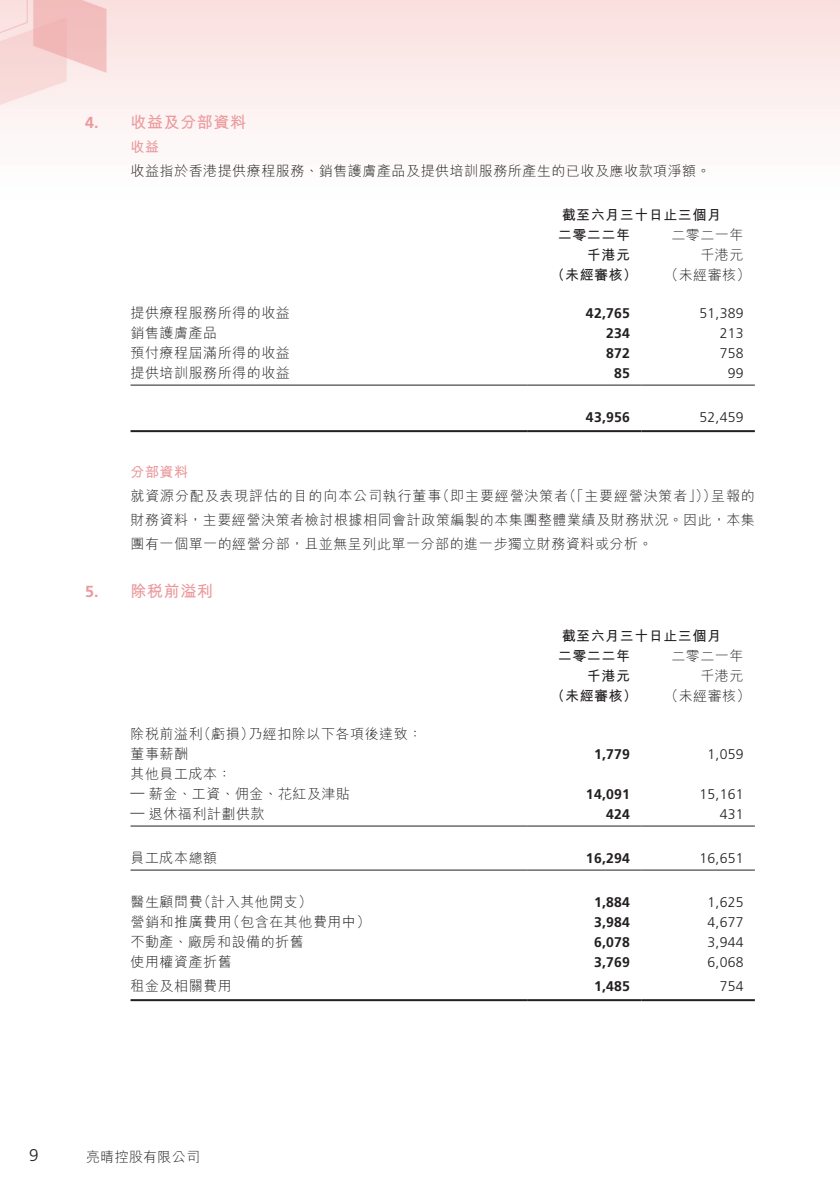
<style>
.page{position:relative;width:840px;height:1191px;background:#fff}
.page>*{position:absolute;margin:0;border:0;box-sizing:border-box;transform-origin:0 0}
.t1{font:300 17px "Frutiger LT Std";color:#231f20}
._07_NH1{font:700 16px "M Hei HK";letter-spacing:.035em;color:#eb999c}
._07_NH1-2{font:700 16px "Frutiger LT Std";color:#eb999c}
._51_N_Table_txt{font:300 14px "M Hei HK";letter-spacing:.035em;color:#231f20}
._06_Notes{font:300 14px/24px "M Hei HK";letter-spacing:.035em;color:#231f20}
._51_N_Table_txt-2{font:300 14px "Frutiger LT Std";letter-spacing:.015em;color:#231f20}
._51_N_Table_txt-3{font:700 14px "Frutiger LT Std";letter-spacing:.015em;color:#231f20}
._51_N_Table_txt-4{font:700 14px "M Hei HK";letter-spacing:.035em;color:#231f20}
._06_Notes-2{font:300 14px "M Hei HK";letter-spacing:.06em;color:#231f20}
._06_Notes-3{font:300 14px "M Hei HK";letter-spacing:.015em;color:#231f20}
._08_NH2{font:700 14px "M Hei HK";letter-spacing:.035em;color:#eb999c}
</style>
<div class="page">
<img style="left:0;top:0;width:839px;height:1002px">
<hr style="left:130px;top:384px;width:397px;height:1px;background:#231f20">
<hr style="left:527px;top:384px;width:114px;height:1px;background:#231f20">
<hr style="left:641px;top:384px;width:113px;height:1px;background:#231f20">
<hr style="left:130px;top:430px;width:397px;height:2px;background:#231f20">
<hr style="left:527px;top:430px;width:114px;height:2px;background:#231f20">
<hr style="left:641px;top:430px;width:113px;height:2px;background:#231f20">
<hr style="left:130px;top:825px;width:397px;height:1px;background:#231f20">
<hr style="left:527px;top:825px;width:114px;height:1px;background:#231f20">
<hr style="left:641px;top:825px;width:113px;height:1px;background:#231f20">
<hr style="left:130px;top:869px;width:397px;height:1px;background:#231f20">
<hr style="left:527px;top:869px;width:114px;height:1px;background:#231f20">
<hr style="left:641px;top:869px;width:113px;height:1px;background:#231f20">
<hr style="left:130px;top:999px;width:397px;height:2px;background:#231f20">
<hr style="left:527px;top:999px;width:114px;height:2px;background:#231f20">
<hr style="left:641px;top:999px;width:113px;height:2px;background:#231f20">
<p class="_07_NH1-2" style="left:85px;top:113px;width:15px">4.</p>
<p class="_07_NH1-2" style="left:85px;top:581px;width:15px">5.</p>
<p class="_07_NH1" style="left:130px;top:110px;width:117px">收益及分部資料</p>
<p class="_08_NH2" style="left:130px;top:136px;width:30px">收益</p>
<p class="_06_Notes" style="left:130px;top:158px;width:581px">收益指於香港提供療程服務、銷售護膚產品及提供培訓服務所產生的已收及應收款項淨額。</p>
<p class="_51_N_Table_txt-4" style="left:561px;top:204px;width:161px">截至六月三十日止三個月</p>
<p class="_51_N_Table_txt" style="left:671px;top:227px;width:74px">二零二一年</p>
<p class="_51_N_Table_txt-4" style="left:557px;top:224px;width:74px">二零二二年</p>
<p class="_51_N_Table_txt-4" style="left:586px;top:244px;width:45px">千港元</p>
<p class="_51_N_Table_txt" style="left:700px;top:247px;width:45px">千港元</p>
<p class="_51_N_Table_txt-4" style="left:550px;top:264px;width:88px">（未經審核）</p>
<p class="_51_N_Table_txt" style="left:664px;top:267px;width:88px">（未經審核(</p>
<p class="_51_N_Table_txt" style="left:130px;top:305px;width:161px">提供療程服務所得的收益</p>
<p class="_51_N_Table_txt-3" style="left:585px;top:305px;width:46px">42,765</p>
<p class="_51_N_Table_txt-2" style="left:699px;top:305px;width:46px">51,389</p>
<p class="_51_N_Table_txt" style="left:130px;top:325px;width:88px">銷售護膚產品</p>
<p class="_51_N_Table_txt-3" style="left:605px;top:325px;width:25px">234</p>
<p class="_51_N_Table_txt-2" style="left:719px;top:325px;width:25px">213</p>
<p class="_51_N_Table_txt" style="left:130px;top:345px;width:161px">預付療程屆滿所得的收益</p>
<p class="_51_N_Table_txt-3" style="left:605px;top:345px;width:25px">872</p>
<p class="_51_N_Table_txt-2" style="left:719px;top:345px;width:25px">758</p>
<p class="_51_N_Table_txt" style="left:130px;top:365px;width:161px">提供培訓服務所得的收益</p>
<p class="_51_N_Table_txt-3" style="left:613px;top:365px;width:17px">85</p>
<p class="_51_N_Table_txt-2" style="left:727px;top:365px;width:17px">99</p>
<p class="_51_N_Table_txt-3" style="left:585px;top:409px;width:46px">43,956</p>
<p class="_51_N_Table_txt-2" style="left:699px;top:409px;width:46px">52,459</p>
<p class="_08_NH2" style="left:130px;top:461px;width:59px">分部資料</p>
<p class="_06_Notes-2" style="left:435px;top:488px;width:134px">（即主要經營決策者</p>
<p class="_06_Notes-2" style="left:562px;top:488px;width:155px">（「主要經營決策者」））</p>
<p class="_06_Notes" style="left:130px;top:483px;width:625px">就資源分配及表現評估的目的向本公司執行董事<br>財務資料，主要經營決策者檢討根據相同會計政策編製的本集團整體業績及財務狀況。因此，本集團有一個單一的經營分部，且並無呈列此單一分部的進一步獨立財務資料或分析。</p>
<p class="_07_NH1" style="left:130px;top:579px;width:84px">除稅前溢利</p>
<p class="_06_Notes" style="left:710px;top:483px;width:45px">呈報的</p>
<p class="_51_N_Table_txt-4" style="left:561px;top:625px;width:161px">截至六月三十日止三個月</p>
<p class="_51_N_Table_txt" style="left:671px;top:648px;width:74px">二零二一年</p>
<p class="_51_N_Table_txt-4" style="left:557px;top:645px;width:74px">二零二二年</p>
<p class="_51_N_Table_txt-4" style="left:586px;top:665px;width:45px">千港元</p>
<p class="_51_N_Table_txt" style="left:700px;top:668px;width:45px">千港元</p>
<p class="_51_N_Table_txt-4" style="left:550px;top:685px;width:88px">（未經審核）</p>
<p class="_51_N_Table_txt" style="left:664px;top:688px;width:88px">（未經審核(</p>
<p class="_51_N_Table_txt" style="left:197px;top:726px;width:58px">（虧損）</p>
<p class="_51_N_Table_txt" style="left:248px;top:726px;width:175px">乃經扣除以下各項後達致：</p>
<p class="_51_N_Table_txt" style="left:130px;top:726px;width:74px">除稅前溢利</p>
<p class="_51_N_Table_txt" style="left:130px;top:746px;width:59px">董事薪酬</p>
<p class="_51_N_Table_txt" style="left:130px;top:766px;width:102px">其他員工成本：</p>
<p class="_51_N_Table_txt-3" style="left:593px;top:745px;width:37px">1,779</p>
<p class="_51_N_Table_txt-2" style="left:707px;top:746px;width:37px">1,059</p>
<p class="_51_N_Table_txt" style="left:149px;top:786px;width:203px">薪金、工資、佣金、花紅及津貼</p>
<p class="_51_N_Table_txt-2" style="left:130px;top:784px;width:15px">—</p>
<p class="_51_N_Table_txt-3" style="left:585px;top:785px;width:46px">14,091</p>
<p class="_51_N_Table_txt-2" style="left:699px;top:786px;width:46px">15,161</p>
<p class="_51_N_Table_txt" style="left:149px;top:806px;width:117px">退休福利計劃供款</p>
<p class="_51_N_Table_txt-2" style="left:130px;top:804px;width:15px">—</p>
<p class="_51_N_Table_txt-3" style="left:605px;top:805px;width:25px">424</p>
<p class="_51_N_Table_txt-2" style="left:719px;top:806px;width:25px">431</p>
<p class="_51_N_Table_txt" style="left:130px;top:850px;width:88px">員工成本總額</p>
<p class="_51_N_Table_txt-3" style="left:585px;top:849px;width:46px">16,294</p>
<p class="_51_N_Table_txt-2" style="left:699px;top:850px;width:46px">16,651</p>
<p class="_51_N_Table_txt" style="left:197px;top:894px;width:117px">（計入其他開支(</p>
<p class="_51_N_Table_txt" style="left:130px;top:894px;width:74px">醫生顧問費</p>
<p class="_51_N_Table_txt-3" style="left:593px;top:893px;width:37px">1,884</p>
<p class="_51_N_Table_txt-2" style="left:707px;top:894px;width:37px">1,625</p>
<p class="_51_N_Table_txt" style="left:226px;top:914px;width:146px">（包含在其他費用中(</p>
<p class="_51_N_Table_txt" style="left:130px;top:914px;width:103px">營銷和推廣費用</p>
<p class="_51_N_Table_txt-3" style="left:593px;top:913px;width:37px">3,984</p>
<p class="_51_N_Table_txt-2" style="left:707px;top:914px;width:37px">4,677</p>
<p class="_51_N_Table_txt" style="left:130px;top:934px;width:175px">不動產、廠房和設備的折舊</p>
<p class="_51_N_Table_txt-3" style="left:593px;top:933px;width:37px">6,078</p>
<p class="_51_N_Table_txt-2" style="left:707px;top:934px;width:37px">3,944</p>
<p class="_51_N_Table_txt" style="left:130px;top:954px;width:103px">使用權資產折舊</p>
<p class="_51_N_Table_txt-3" style="left:593px;top:953px;width:37px">3,769</p>
<p class="_51_N_Table_txt-2" style="left:707px;top:954px;width:37px">6,068</p>
<p class="_51_N_Table_txt" style="left:130px;top:978px;width:103px">租金及相關費用</p>
<p class="_51_N_Table_txt-3" style="left:593px;top:977px;width:37px">1,485</p>
<p class="_51_N_Table_txt-2" style="left:719px;top:978px;width:25px">754</p>
<p class="t1" style="left:29px;top:1145px;width:11px">9</p>
<p class="_06_Notes-3" style="left:86px;top:1149px;width:115px">亮晴控股有限公司</p>
</div>
